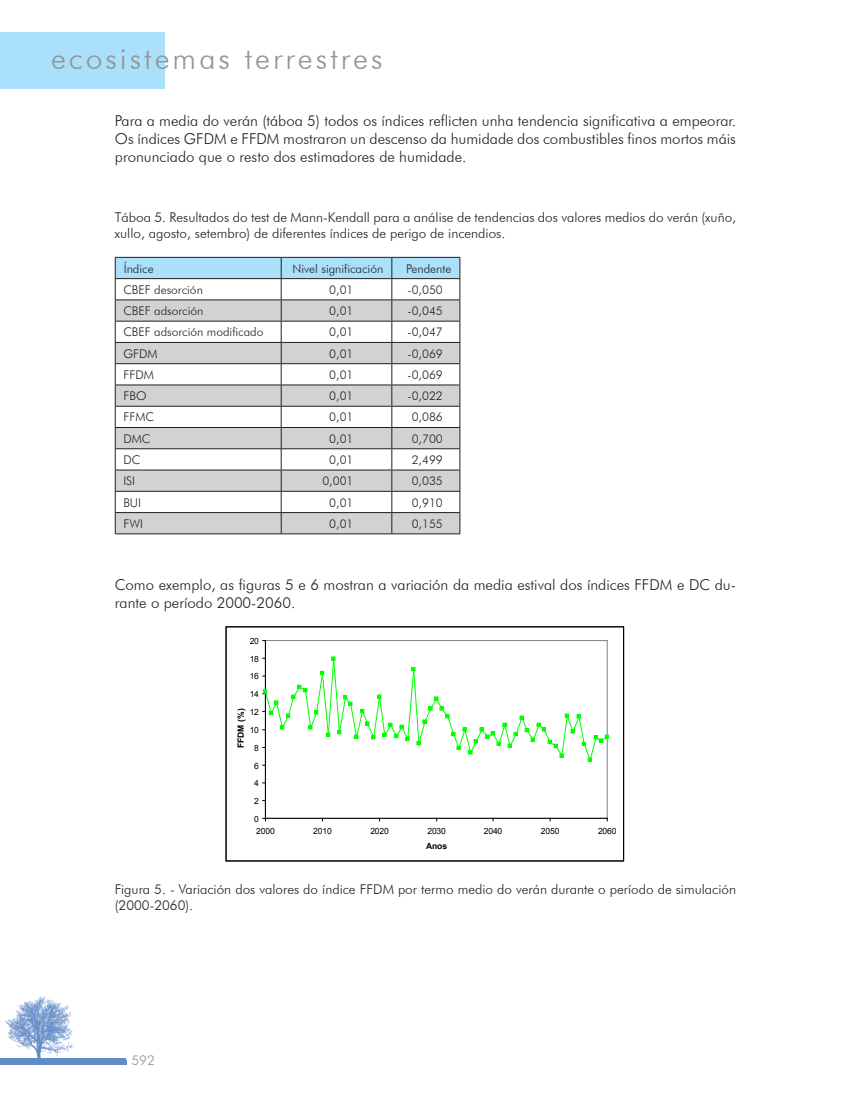
<style>
.page{position:relative;width:851px;height:1106px;background:#fff}
.page>*{position:absolute;margin:0;border:0;box-sizing:border-box;transform-origin:0 0}
.t1{font:300 30px "Futura BT";letter-spacing:.1em;color:#939598}
.t2{font:300 15px/18px "Futura BT";color:#231f20;text-align:justify}
.t3{font:300 13.5px/16.2px "Futura BT";color:#231f20}
.t4{font:300 13.5px "Futura BT";color:#939598}
.t5{font:300 12px "Futura BT";color:#231f20}
.t6{font:8.55px "Arial";letter-spacing:-.02em;color:#000}
.t7{font:700 8.55px "Arial";letter-spacing:.005em;color:#000}
</style>
<div class="page">
<div style="left:0;top:32px;width:165px;height:57px;background:#aae0f9"></div>
<img style="left:5px;top:996px;width:70px;height:62px">
<div style="left:0;top:1058px;width:126px;height:6px;background:#608cc8"></div>
<hr style="left:115px;top:533px;width:166px;height:1px;background:#231f20">
<hr style="left:281px;top:533px;width:111px;height:1px;background:#231f20">
<hr style="left:392px;top:533px;width:68px;height:1px;background:#231f20">
<svg style="left:115px;top:257px;width:345px;height:276px"></svg>
<hr style="left:115px;top:278px;width:166px;height:1px;background:#231f20">
<hr style="left:281px;top:278px;width:111px;height:1px;background:#231f20">
<hr style="left:392px;top:278px;width:68px;height:1px;background:#231f20">
<hr style="left:265px;top:640px;width:342px;height:1px;background:#808080">
<hr style="left:606px;top:640px;width:1px;height:178px;background:#808080">
<hr style="left:265px;top:640px;width:1px;height:178px;background:#000">
<hr style="left:265px;top:818px;width:342px;height:1px;background:#000">
<svg style="left:263px;top:656px;width:345px;height:110px"></svg>
<div style="left:226px;top:627px;width:397px;height:234px;border:1px solid #000"></div>
<h1 class="t1" style="left:51px;top:40px;width:333px">ecosistemas terrestres</h1>
<p class="t2" style="left:115px;top:112px;width:622px">Para a media do verán (táboa 5) todos os índices reflicten unha tendencia significativa a empeorar.<br>Os índices GFDM e FFDM mostraron un descenso da humidade dos combustibles finos mortos máis pronunciado que o resto dos estimadores de humidade.</p>
<p class="t3" style="left:115px;top:209px;width:622px">Táboa 5. Resultados do test de Mann-Kendall para a análise de tendencias dos valores medios do verán (xuño, xullo, agosto, setembro) de diferentes índices de perigo de incendios.</p>
<p class="t5" style="left:124px;top:261px;width:31px">Índice</p>
<p class="t5" style="left:292px;top:261px;width:92px">Nivel significación</p>
<p class="t5" style="left:406px;top:261px;width:47px">Pendente</p>
<p class="t5" style="left:123px;top:282px;width:81px">CBEF desorción</p>
<p class="t5" style="left:329px;top:282px;width:26px">0,01</p>
<p class="t5" style="left:407px;top:282px;width:37px">-0,050</p>
<p class="t5" style="left:123px;top:303px;width:82px">CBEF adsorción</p>
<p class="t5" style="left:329px;top:303px;width:26px">0,01</p>
<p class="t5" style="left:407px;top:303px;width:37px">-0,045</p>
<p class="t5" style="left:123px;top:325px;width:141px">CBEF adsorción modificado</p>
<p class="t5" style="left:329px;top:325px;width:26px">0,01</p>
<p class="t5" style="left:407px;top:325px;width:37px">-0,047</p>
<p class="t5" style="left:123px;top:346px;width:36px">GFDM</p>
<p class="t5" style="left:329px;top:346px;width:26px">0,01</p>
<p class="t5" style="left:407px;top:346px;width:37px">-0,069</p>
<p class="t5" style="left:123px;top:367px;width:32px">FFDM</p>
<p class="t5" style="left:329px;top:367px;width:26px">0,01</p>
<p class="t5" style="left:407px;top:367px;width:37px">-0,069</p>
<p class="t5" style="left:123px;top:388px;width:25px">FBO</p>
<p class="t5" style="left:329px;top:388px;width:26px">0,01</p>
<p class="t5" style="left:407px;top:388px;width:37px">-0,022</p>
<p class="t5" style="left:123px;top:410px;width:31px">FFMC</p>
<p class="t5" style="left:329px;top:410px;width:26px">0,01</p>
<p class="t5" style="left:411px;top:410px;width:33px">0,086</p>
<p class="t5" style="left:123px;top:431px;width:27px">DMC</p>
<p class="t5" style="left:329px;top:431px;width:26px">0,01</p>
<p class="t5" style="left:411px;top:431px;width:33px">0,700</p>
<p class="t5" style="left:123px;top:452px;width:17px">DC</p>
<p class="t5" style="left:329px;top:452px;width:26px">0,01</p>
<p class="t5" style="left:411px;top:452px;width:33px">2,499</p>
<p class="t5" style="left:123px;top:474px;width:13px">ISI</p>
<p class="t5" style="left:322px;top:474px;width:33px">0,001</p>
<p class="t5" style="left:411px;top:474px;width:33px">0,035</p>
<p class="t5" style="left:123px;top:495px;width:19px">BUI</p>
<p class="t5" style="left:329px;top:495px;width:26px">0,01</p>
<p class="t5" style="left:411px;top:495px;width:33px">0,910</p>
<p class="t5" style="left:123px;top:516px;width:21px">FWI</p>
<p class="t5" style="left:329px;top:516px;width:26px">0,01</p>
<p class="t5" style="left:411px;top:516px;width:33px">0,155</p>
<p class="t2" style="left:115px;top:575px;width:622px">Como exemplo, as figuras 5 e 6 mostran a variación da media estival dos índices FFDM e DC du&shy;rante o período 2000-2060.</p>
<p class="t6" style="left:250px;top:635px;width:11px">20</p>
<p class="t6" style="left:250px;top:653px;width:11px">18</p>
<p class="t6" style="left:250px;top:670px;width:11px">16</p>
<p class="t6" style="left:250px;top:688px;width:11px">14</p>
<p class="t6" style="left:250px;top:706px;width:11px">12</p>
<p class="t7" style="left:235px;top:748px;width:41px;rotate:-90deg">FFDM (%)</p>
<p class="t6" style="left:250px;top:724px;width:11px">10</p>
<p class="t6" style="left:254px;top:742px;width:6px">8</p>
<p class="t6" style="left:254px;top:760px;width:6px">6</p>
<p class="t6" style="left:254px;top:777px;width:6px">4</p>
<p class="t6" style="left:254px;top:795px;width:6px">2</p>
<p class="t6" style="left:254px;top:813px;width:6px">0</p>
<p class="t6" style="left:256px;top:825px;width:20px">2000</p>
<p class="t6" style="left:313px;top:825px;width:20px">2010</p>
<p class="t6" style="left:370px;top:825px;width:20px">2020</p>
<p class="t6" style="left:427px;top:825px;width:20px">2030</p>
<p class="t6" style="left:484px;top:825px;width:20px">2040</p>
<p class="t6" style="left:541px;top:825px;width:20px">2050</p>
<p class="t6" style="left:598px;top:825px;width:20px">2060</p>
<p class="t7" style="left:426px;top:840px;width:23px">Anos</p>
<p class="t3" style="left:115px;top:880px;width:622px">Figura 5. - Variación dos valores do índice FFDM por termo medio do verán durante o período de simulación (2000-2060).</p>
<p class="t4" style="left:131px;top:1051px;width:25px">592</p>
</div>
